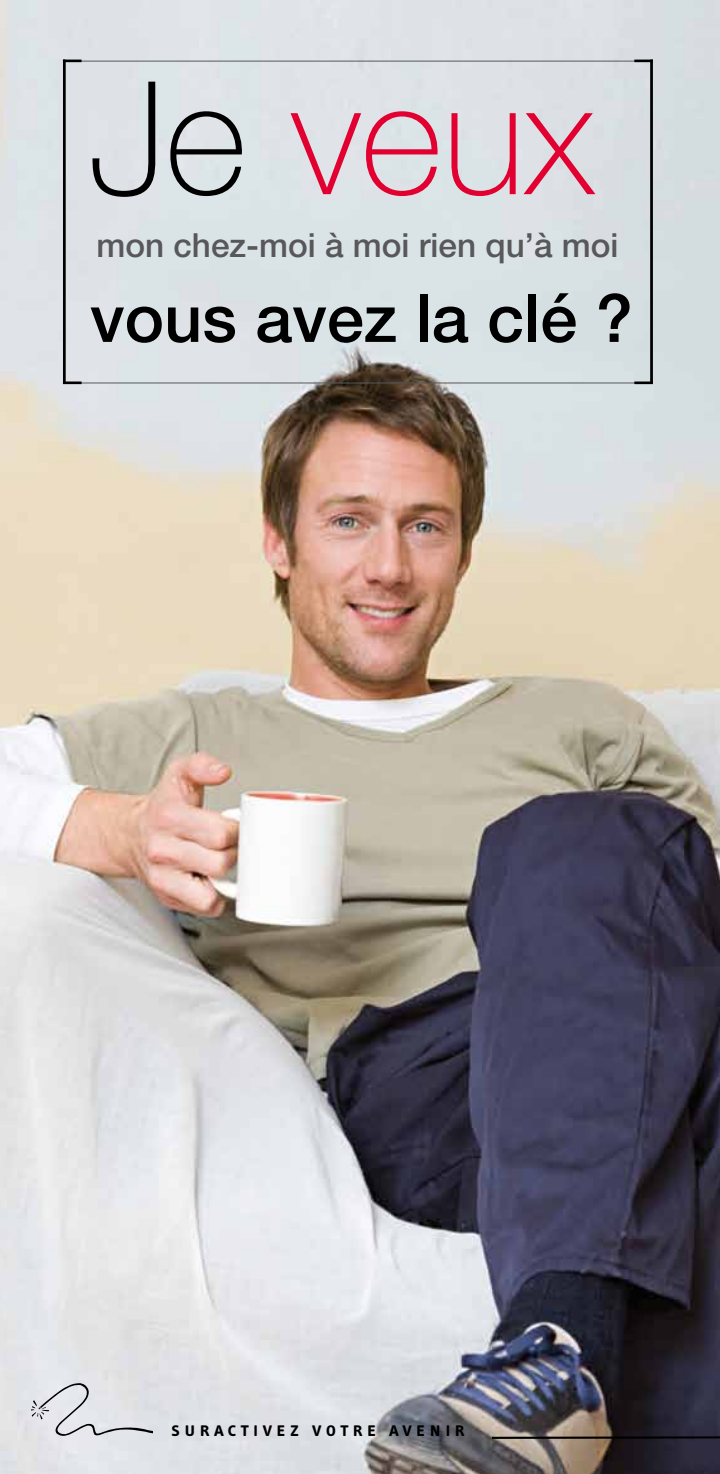
<style>
.page{position:relative;width:720px;height:1474px;background:#fff}
.page>*{position:absolute;margin:0;border:0;box-sizing:border-box;transform-origin:0 0}
.t1{font:100 157.5px "Helvetica Neue LT";color:#e20030}
.t2{font:500 66.5px "Helvetica Neue LT";color:#000}
.t3{font:500 33.25px "Helvetica Neue LT";color:#58585a}
.t4{font:21px "Info Text Semi Bold Caps";letter-spacing:.2em;color:#000}
.s1{color:#000}
</style>
<div class="page">
<img style="left:0;top:0;width:719px;height:1473px">
<img style="left:492px;top:1389px;width:227px;height:53px">
<svg style="left:32px;top:1382px;width:121px;height:54px;background:#d5d5da"></svg>
<hr style="left:63px;top:60px;width:3px;height:323px;background:#000">
<svg style="left:66px;top:60px;width:15px;height:2px"></svg>
<hr style="left:63px;top:381px;width:18px;height:3px;background:#000">
<hr style="left:650px;top:60px;width:2px;height:323px;background:#000">
<svg style="left:634px;top:60px;width:16px;height:2px"></svg>
<hr style="left:634px;top:381px;width:18px;height:3px;background:#000">
<h1 class="t1" style="left:89px;top:48px;width:506px"><span class="s1">Je</span> veux</h1>
<p class="t3" style="left:96px;top:225px;width:523px">mon chez-moi à moi rien qu’à moi</p>
<h2 class="t2" style="left:90px;top:278px;width:544px">vous avez la clé ?</h2>
<p class="t4" style="left:171px;top:1417px;width:294px">suractivez votre avenir</p>
</div>
